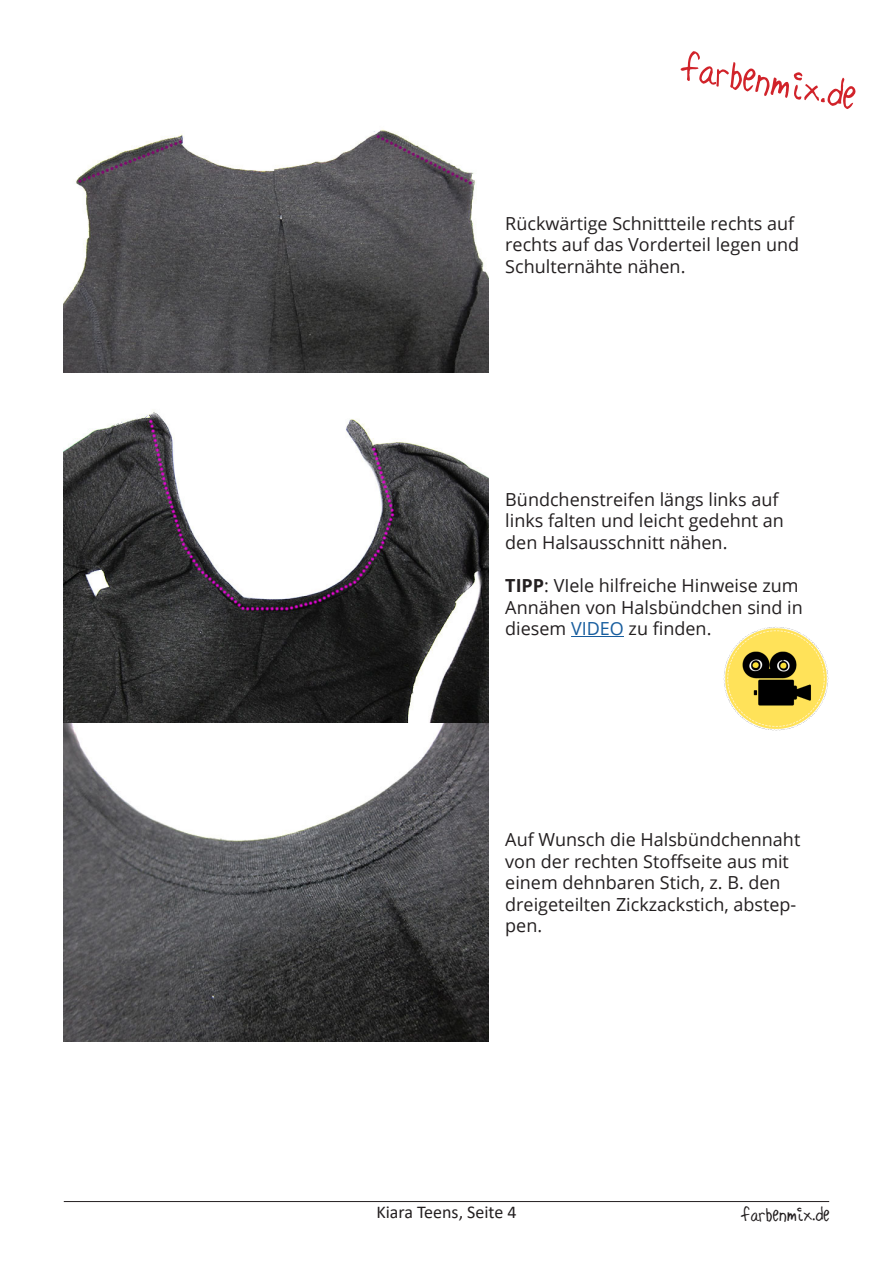
<style>
.page{position:relative;width:893px;height:1263px;background:#fff}
.page>*{position:absolute;margin:0;border:0;box-sizing:border-box;transform-origin:0 0}
.t1{font:45px "Hilde Sharpie";color:#d1232a}
.t2{font:22.5px "Hilde Sharpie";color:#231f20}
.t3{font:18px/21.6px "Open Sans";color:#231f20}
.t4{font:18px "Calibri";color:#231f20}
.s1{font-weight:700}
.s2{color:#175d9e}
</style>
<div class="page">
<hr style="left:64px;top:1201px;width:765px;height:1px;background:#231f20">
<img style="left:64px;top:129px;width:424px;height:243px">
<img style="left:64px;top:411px;width:424px;height:630px">
<hr style="left:571px;top:636px;width:53px;height:1px;background:#175d9e">
<img style="left:723px;top:626px;width:106px;height:105px">
<h1 class="t1" style="left:688px;top:36px;width:177px;rotate:10deg">farbenmix.de</h1>
<p class="t3" style="left:505px;top:212px;width:295px">Rückwärtige Schnittteile rechts auf rechts auf das Vorderteil legen und<br>Schulternähte nähen.</p>
<p class="t3" style="left:505px;top:488px;width:280px">Bündchenstreifen längs links auf links falten und leicht gedehnt an den Halsausschnitt nähen.</p>
<p class="t3" style="left:505px;top:574px;width:299px"><span class="s1">TIPP</span>: VIele hilfreiche Hinweise zum<br>Annähen von Halsbündchen sind in diesem <span class="s2">VIDEO</span> zu finden.</p>
<p class="t3" style="left:505px;top:828px;width:297px">Auf Wunsch die Halsbündchennaht von der rechten Stoffseite aus mit einem dehnbaren Stich, z. B. den dreigeteilten Zickzackstich, abstep&shy;pen.</p>
<p class="t4" style="left:376px;top:1200px;width:142px">Kiara Teens, Seite 4</p>
<p class="t2" style="left:742px;top:1199px;width:89px">farbenmix.de</p>
</div>
